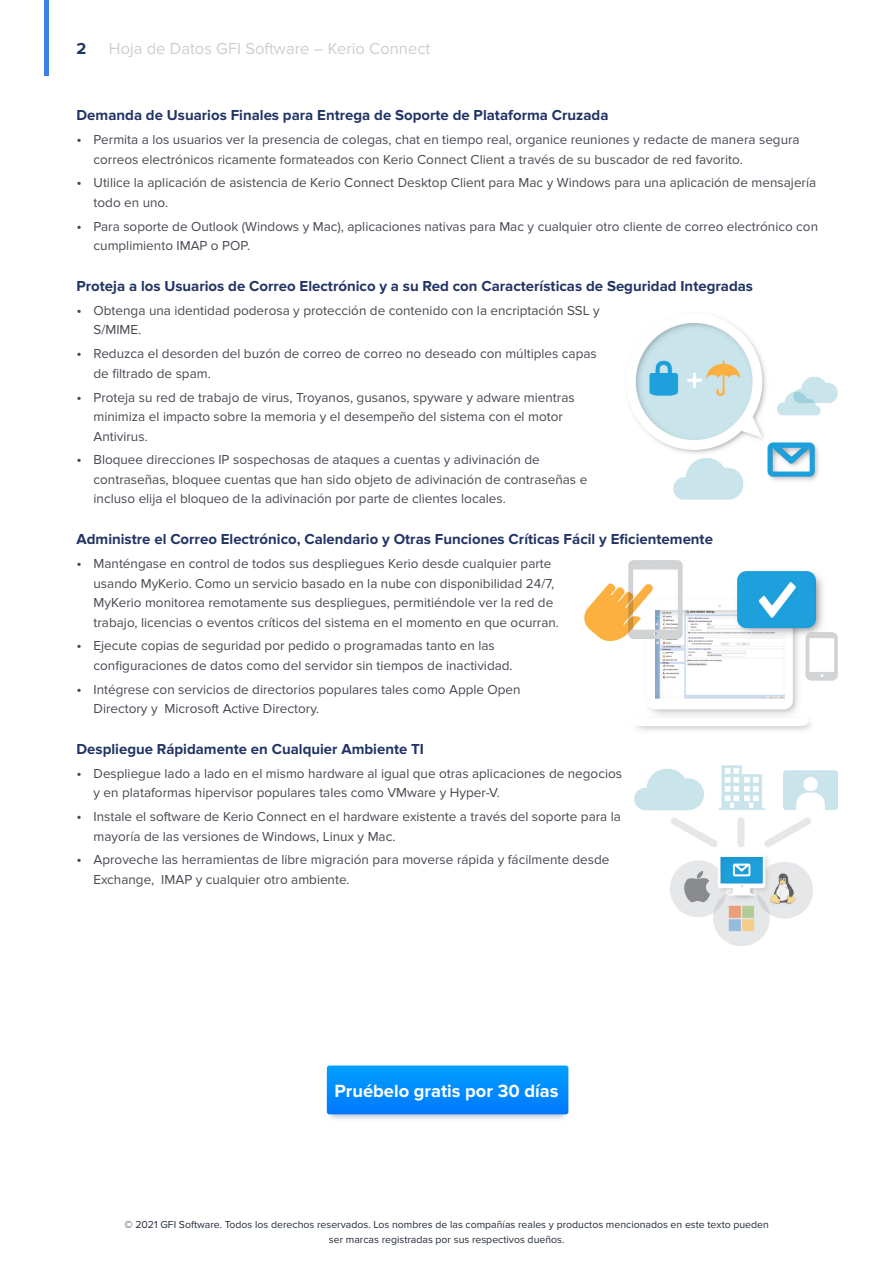
<style>
.page{position:relative;width:893px;height:1263px;background:#fff}
.page>*{position:absolute;margin:0;border:0;box-sizing:border-box;transform-origin:0 0}
.t1{font:700 18.3px "Proxima Nova";color:#fff}
.t2{font:16.5px "Proxima Nova";color:#ceced2}
.t3{font:700 16.5px "Proxima Nova";color:#1b365c}
.t4{font:700 15px "Proxima Nova";color:#223465}
.t5{font:13.5px/19.5px "Proxima Nova";color:#464951}
.t6{font:10.5px/15px "Proxima Nova";color:#222c39;text-align:center}
.s1{font-size:15px}
</style>
<div class="page">
<hr style="left:45px;top:0;width:4px;height:75px;background:#3d80e3">
<svg style="left:327px;top:1065px;width:241px;height:49px;background:#028dfe"></svg>
<img style="left:634px;top:319px;width:204px;height:180px">
<img style="left:585px;top:560px;width:253px;height:171px">
<img style="left:635px;top:765px;width:203px;height:180px">
<p class="t3" style="left:77px;top:39px;width:11px">2</p>
<p class="t2" style="left:109px;top:39px;width:323px">Hoja de Datos GFI Software – Kerio Connect</p>
<p class="t4" style="left:77px;top:107px;width:533px">Demanda de Usuarios Finales para Entrega de Soporte de Plataforma Cruzada</p>
<p class="t5" style="left:94px;top:130px;width:708px;text-indent:-17px"><span class="s1">•</span> Permita a los usuarios ver la presencia de colegas, chat en tiempo real, organice reuniones y redacte de manera segura correos electrónicos ricamente formateados con Kerio Connect Client a través de su buscador de red favorito.</p>
<p class="t5" style="left:94px;top:173px;width:724px;text-indent:-17px"><span class="s1">•</span> Utilice la aplicación de asistencia de Kerio Connect Desktop Client para Mac y Windows para una aplicación de mensajería todo en uno.</p>
<p class="t5" style="left:94px;top:217px;width:726px;text-indent:-17px"><span class="s1">•</span> Para soporte de Outlook (Windows y Mac), aplicaciones nativas para Mac y cualquier otro cliente de correo electrónico con cumplimiento IMAP o POP.</p>
<p class="t4" style="left:77px;top:278px;width:678px">Proteja a los Usuarios de Correo Electrónico y a su Red con Características de Seguridad Integradas</p>
<p class="t5" style="left:94px;top:301px;width:508px;text-indent:-17px"><span class="s1">•</span> Obtenga una identidad poderosa y protección de contenido con la encriptación SSL y<br>S/MIME.</p>
<p class="t5" style="left:94px;top:344px;width:505px;text-indent:-17px"><span class="s1">•</span> Reduzca el desorden del buzón de correo de correo no deseado con múltiples capas de filtrado de spam.</p>
<p class="t5" style="left:94px;top:387px;width:483px;text-indent:-17px"><span class="s1">•</span> Proteja su red de trabajo de virus, Troyanos, gusanos, spyware y adware mientras minimiza el impacto sobre la memoria y el desempeño del sistema con el motor<br>Antivirus.</p>
<p class="t5" style="left:94px;top:450px;width:495px;text-indent:-17px"><span class="s1">•</span> Bloquee direcciones IP sospechosas de ataques a cuentas y adivinación de contraseñas, bloquee cuentas que han sido objeto de adivinación de contraseñas e incluso elija el bloqueo de la adivinación por parte de clientes locales.</p>
<p class="t4" style="left:77px;top:531px;width:638px">Administre el Correo Electrónico, Calendario y Otras Funciones Críticas Fácil y Eficientemente</p>
<p class="t5" style="left:94px;top:554px;width:467px;text-indent:-17px"><span class="s1">•</span> Manténgase en control de todos sus despliegues Kerio desde cualquier parte usando MyKerio. Como un servicio basado en la nube con disponibilidad 24/7, MyKerio monitorea remotamente sus despliegues, permitiéndole ver la red de trabajo, licencias o eventos críticos del sistema en el momento en que ocurran.</p>
<p class="t5" style="left:94px;top:636px;width:421px;text-indent:-17px"><span class="s1">•</span> Ejecute copias de seguridad por pedido o programadas tanto en las configuraciones de datos como del servidor sin tiempos de inactividad.</p>
<p class="t5" style="left:94px;top:679px;width:429px;text-indent:-17px"><span class="s1">•</span> Intégrese con servicios de directorios populares tales como Apple Open<br>Directory y Microsoft Active Directory.</p>
<p class="t4" style="left:77px;top:740px;width:349px">Despliegue Rápidamente en Cualquier Ambiente TI</p>
<p class="t5" style="left:94px;top:764px;width:530px;text-indent:-17px"><span class="s1">•</span> Despliegue lado a lado en el mismo hardware al igual que otras aplicaciones de negocios y en plataformas hipervisor populares tales como VMware y Hyper-V.</p>
<p class="t5" style="left:94px;top:807px;width:529px;text-indent:-17px"><span class="s1">•</span> Instale el software de Kerio Connect en el hardware existente a través del soporte para la mayoría de las versiones de Windows, Linux y Mac.</p>
<p class="t5" style="left:94px;top:850px;width:517px;text-indent:-17px"><span class="s1">•</span> Aproveche las herramientas de libre migración para moverse rápida y fácilmente desde<br>Exchange, IMAP y cualquier otro ambiente.</p>
<h1 class="t1" style="left:334px;top:1080px;width:225px">Pruébelo gratis por 30 días</h1>
<p class="t6" style="left:124px;top:1217px;width:646px">© 2021 GFI Software. Todos los derechos reservados. Los nombres de las compañías reales y productos mencionados en este texto pueden ser marcas registradas por sus respectivos dueños.</p>
</div>
